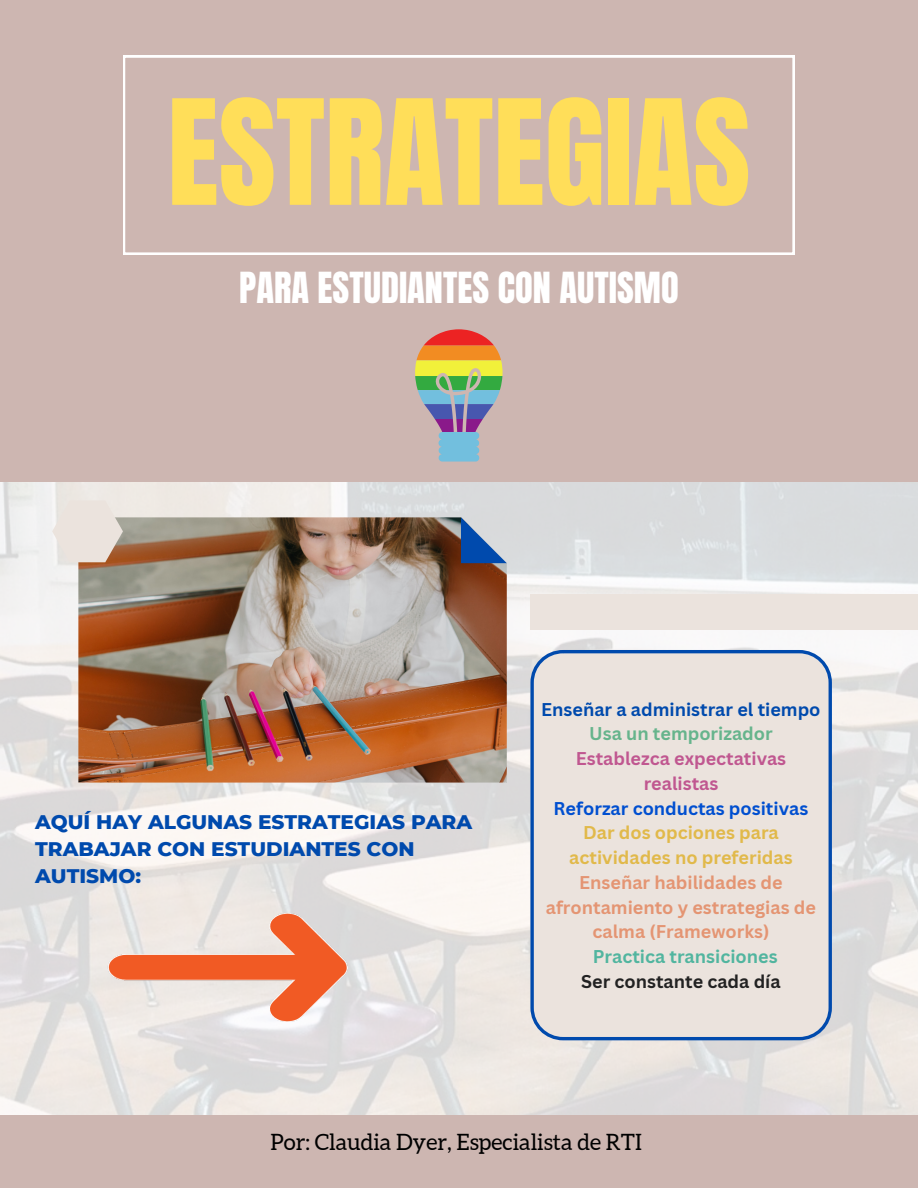
<style>
.page{position:relative;width:918px;height:1188px;background:#fff}
.page>*{position:absolute;margin:0;border:0;box-sizing:border-box;transform-origin:0 0}
.t1{font:124.2px "Anton";color:#ffde59}
.t2{font:36.45px "Anton";color:#fff}
.t3{font:22.5px "Aleo";color:#000}
.t4{font:800 20.1px/27px "Montserrat";color:#004aad}
.t5{font:700 18px/24.8px "Canva Sans";color:#e49573;text-align:center}
.t6{font:700 18px/24.8px "Canva Sans";color:#e1b94a;text-align:center}
.t7{font:700 18px/24.8px "Canva Sans";color:#c05790;text-align:center}
.t8{font:700 18px "Canva Sans";color:#004aad}
.t9{font:700 18px "Canva Sans";color:#004fd0}
.t10{font:700 18px "Canva Sans";color:#51b59f}
.t11{font:700 18px "Canva Sans";color:#222}
.t12{font:700 18px "Canva Sans";color:#66b48c}
</style>
<div class="page">
<img style="left:0;top:481px;width:918px;height:634px">
<div style="left:0;top:0;width:918px;height:481px;background:#cdb6b1"></div>
<svg style="left:123px;top:56px;width:672px;height:199px"></svg>
<img style="left:78px;top:517px;width:429px;height:266px">
<svg style="left:461px;top:517px;width:46px;height:46px;background:#6d93c4"></svg>
<svg style="left:52px;top:500px;width:71px;height:62px;background:#e5dbd4"></svg>
<div style="left:530px;top:650px;width:302px;height:390px;background:#ebe3dd"></div>
<div style="left:0;top:1115px;width:918px;height:73px;background:#cdb6b1"></div>
<div style="left:530px;top:594px;width:388px;height:35px;background:#ebe3dd"></div>
<img style="left:72px;top:877px;width:398px;height:180px">
<svg style="left:415px;top:329px;width:88px;height:133px"></svg>
<h1 class="t1" style="left:168px;top:64px;width:584px">ESTRATEGIAS</h1>
<h2 class="t2" style="left:239px;top:261px;width:441px">PARA ESTUDIANTES CON AUTISMO</h2>
<p class="t4" style="left:35px;top:809px;width:439px">AQUÍ HAY ALGUNAS ESTRATEGIAS PARA<br>TRABAJAR CON ESTUDIANTES CON<br>AUTISMO:</p>
<p class="t8" style="left:541px;top:696px;width:281px">Enseñar a administrar el tiempo</p>
<p class="t12" style="left:589px;top:721px;width:185px">Usa un temporizador</p>
<p class="t7" style="left:576px;top:746px;width:212px">Establezca expectativas realistas</p>
<p class="t9" style="left:554px;top:795px;width:256px">Reforzar conductas positivas</p>
<p class="t6" style="left:569px;top:820px;width:225px">Dar dos opciones para actividades no preferidas</p>
<p class="t5" style="left:546px;top:869px;width:272px">Enseñar habilidades de afrontamiento y estrategias de calma (Frameworks)</p>
<p class="t10" style="left:593px;top:944px;width:186px">Practica transiciones</p>
<p class="t11" style="left:581px;top:969px;width:201px">Ser constante cada día</p>
<p class="t3" style="left:271px;top:1129px;width:373px">Por: Claudia Dyer, Especialista de RTI</p>
</div>
